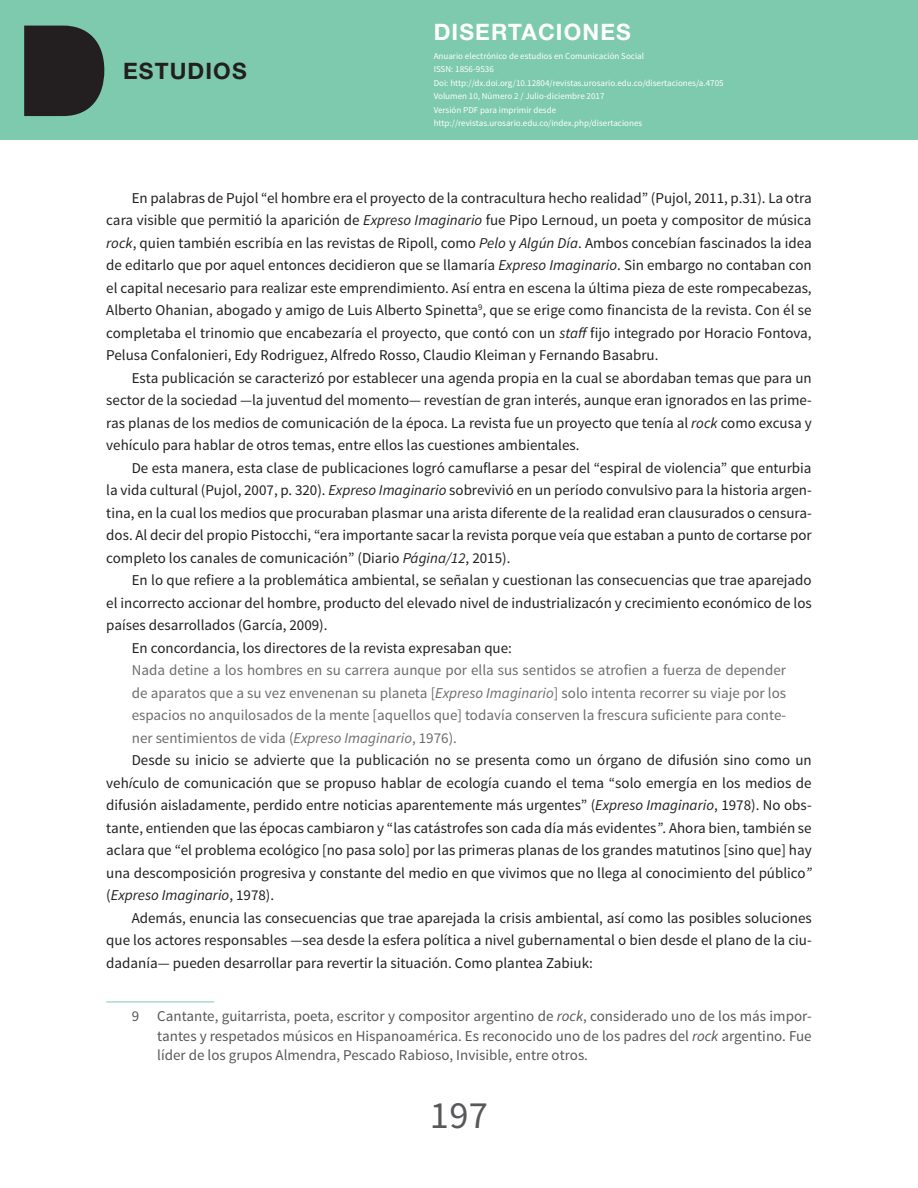
<style>
.page{position:relative;width:918px;height:1188px;background:#fff}
.page>*{position:absolute;margin:0;border:0;box-sizing:border-box;transform-origin:0 0}
.t1{font:38.4px "Source Sans Pro";color:#57585a}
.t2{font:700 22.65px "Helvetica Neue LT Std";letter-spacing:.05em;color:#fff}
.t3{font:700 22.65px "Helvetica Neue LT Std";letter-spacing:.05em;color:#231f20}
.p2{font:15px/22.5px "Source Sans Pro";color:#231f20;text-align:justify}
.cita{font:15px/22.5px "Source Sans Pro";color:#6c6d70;text-align:justify}
.nota_al_pie{font:15px/19.5px "Source Sans Pro";color:#57585a;text-align:justify}
.t4{font:9px/13.5px "Source Sans Pro";color:#fff}
.s1{font-style:inherit}
.s2{font-style:italic}
</style>
<div class="page">
<div style="left:0;top:0;width:918px;height:139px;background:#7dcaae"></div>
<svg style="left:24px;top:26px;width:80px;height:90px;background:#2b2e2d"></svg>
<hr style="left:106px;top:1002px;width:108px;height:1px;background:#7dcaae">
<h2 class="t3" style="left:123px;top:57px;width:125px">ESTUDIOS</h2>
<h2 class="t2" style="left:434px;top:18px;width:199px">DISERTACIONES</h2>
<p class="t4" style="left:434px;top:49px;width:292px">Anuario electrónico de estudios en Comunicación Social<br><span class="s1">ISSN</span>: 1856-9536<br>Doi: http://dx.doi.org/10.12804/revistas.urosario.edu.co/disertaciones/a.4705<br>Volumen 10, Número 2 / Julio-diciembre 2017<br>Versión <span class="s1">PDF</span> para imprimir desde http://revistas.urosario.edu.co/index.php/disertaciones</p>
<p class="p2" style="left:106px;top:187px;width:707px;text-indent:26px">En palabras de Pujol “el hombre era el proyecto de la contracultura hecho realidad” (Pujol, 2011, p.31). La otra cara visible que permitió la aparición de <span class="s2">Expreso Imaginario</span> fue Pipo Lernoud, un poeta y compositor de música <span class="s2">rock</span>, quien también escribía en las revistas de Ripoll, como <span class="s2">Pelo</span> y <span class="s2">Algún Día</span>. Ambos concebían fascinados la idea de editarlo que por aquel entonces decidieron que se llamaría <span class="s2">Expreso Imaginario</span>. Sin embargo no contaban con el capital necesario para realizar este emprendimiento. Así entra en escena la última pieza de este rompecabezas, Alberto Ohanian, abogado y amigo de Luis Alberto Spinetta<sup>9</sup>, que se erige como financista de la revista. Con él se completaba el trinomio que encabezaría el proyecto, que contó con un <span class="s2">staff</span> fijo integrado por Horacio Fontova, Pelusa Confalonieri, Edy Rodriguez, Alfredo Rosso, Claudio Kleiman y Fernando Basabru.</p>
<p class="p2" style="left:106px;top:367px;width:707px;text-indent:26px">Esta publicación se caracterizó por establecer una agenda propia en la cual se abordaban temas que para un sector de la sociedad —la juventud del momento— revestían de gran interés, aunque eran ignorados en las prime&shy;ras planas de los medios de comunicación de la época. La revista fue un proyecto que tenía al <span class="s2">rock</span> como excusa y vehículo para hablar de otros temas, entre ellos las cuestiones ambientales.</p>
<p class="p2" style="left:106px;top:457px;width:707px;text-indent:26px">De esta manera, esta clase de publicaciones logró camuflarse a pesar del “espiral de violencia” que enturbia la vida cultural (Pujol, 2007, p. 320). <span class="s2">Expreso Imaginario</span> sobrevivió en un período convulsivo para la historia argen&shy;tina, en la cual los medios que procuraban plasmar una arista diferente de la realidad eran clausurados o censura&shy;dos. Al decir del propio Pistocchi, “era importante sacar la revista porque veía que estaban a punto de cortarse por completo los canales de comunicación” (Diario <span class="s2">Página/12</span>, 2015).</p>
<p class="p2" style="left:106px;top:569px;width:707px;text-indent:26px">En lo que refiere a la problemática ambiental, se señalan y cuestionan las consecuencias que trae aparejado el incorrecto accionar del hombre, producto del elevado nivel de industrializacón y crecimiento económico de los países desarrollados (García, 2009).</p>
<p class="p2" style="left:132px;top:637px;width:382px">En concordancia, los directores de la revista expresaban que:</p>
<p class="cita" style="left:132px;top:659px;width:656px">Nada detine a los hombres en su carrera aunque por ella sus sentidos se atrofien a fuerza de depender de aparatos que a su vez envenenan su planeta [<span class="s2">Expreso Imaginario</span>] solo intenta recorrer su viaje por los espacios no anquilosados de la mente [aquellos que] todavía conserven la frescura suficiente para conte&shy;ner sentimientos de vida (<span class="s2">Expreso Imaginario</span>, 1976).</p>
<p class="p2" style="left:106px;top:749px;width:707px;text-indent:26px">Desde su inicio se advierte que la publicación no se presenta como un órgano de difusión sino como un veh<span class="s2">í</span>culo de comunicación que se propuso hablar de ecología cuando el tema “solo emergía en los medios de difusión aisladamente, perdido entre noticias aparentemente más urgentes” (<span class="s2">Expreso Imaginario</span>, 1978). No obs&shy;tante, entienden que las épocas cambiaron y “las catástrofes son cada día más evidentes<span class="s2">”</span>. Ahora bien, también se aclara que “el problema ecológico [no pasa solo] por las primeras planas de los grandes matutinos [sino que] hay una descomposición progresiva y constante del medio en que vivimos que no llega al conocimiento del público<span class="s2">” </span>(<span class="s2">Expreso Imaginario</span>, 1978).</p>
<p class="p2" style="left:106px;top:907px;width:707px;text-indent:26px">Además, enuncia las consecuencias que trae aparejada la crisis ambiental, así como las posibles soluciones que los actores responsables —sea desde la esfera política a nivel gubernamental o bien desde el plano de la ciu&shy;dadanía— pueden desarrollar para revertir la situación. Como plantea Zabiuk:</p>
<p class="nota_al_pie" style="left:157px;top:1007px;width:656px;text-indent:-26px">9 Cantante, guitarrista, poeta, escritor y compositor argentino de <span class="s2">rock</span>, considerado uno de los más impor&shy;tantes y respetados músicos en Hispanoamérica. Es reconocido uno de los padres del <span class="s2">rock</span> argentino. Fue líder de los grupos Almendra, Pescado Rabioso, Invisible, entre otros.</p>
<h1 class="t1" style="left:430px;top:1092px;width:60px">197</h1>
</div>
